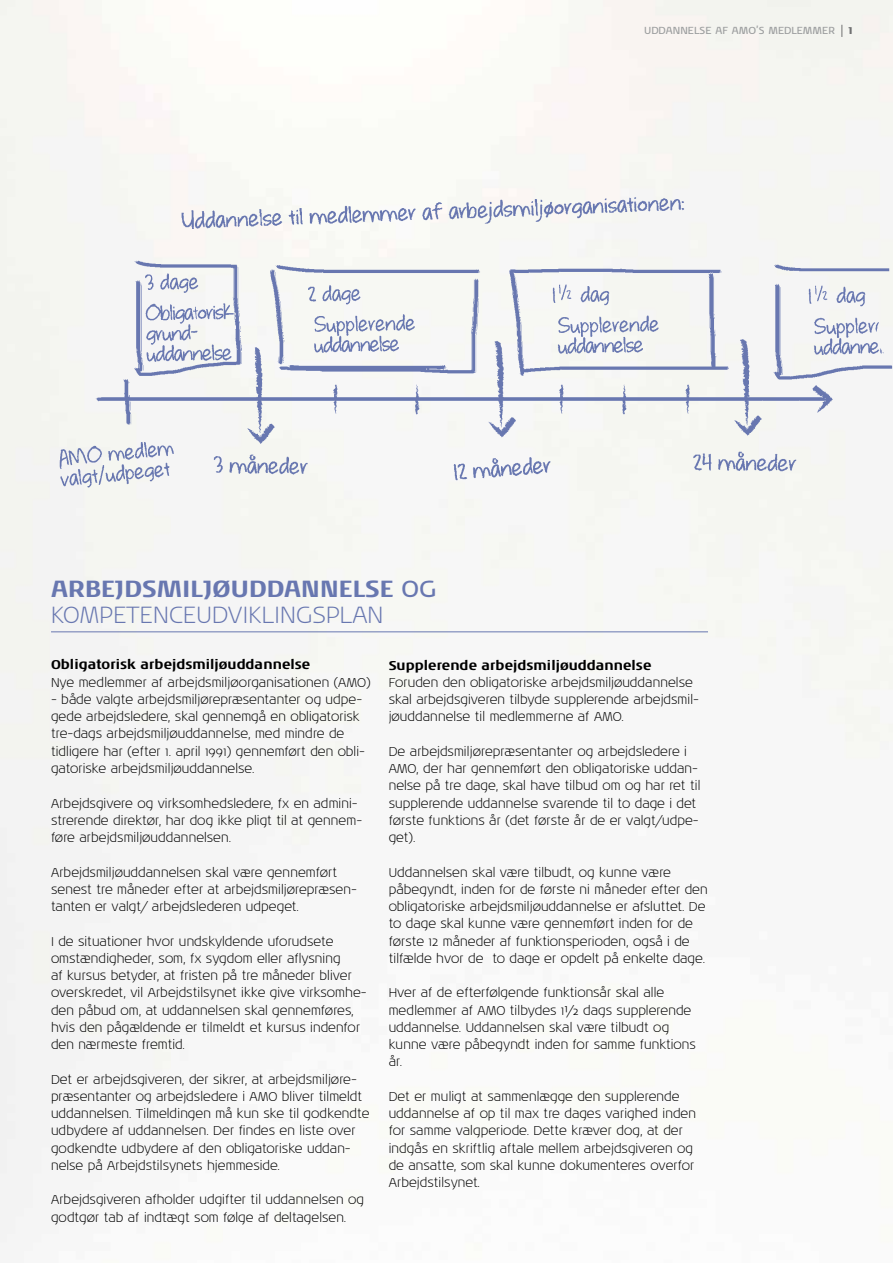
<style>
.page{position:relative;width:893px;height:1263px;background:#fff}
.page>*{position:absolute;margin:0;border:0;box-sizing:border-box;transform-origin:0 0}
.t1{font:700 24px/25.5px "Noa LT Std";letter-spacing:.005em;color:#6877b0}
.t2{font:300 24px "Noa LT Std";color:#6877b0}
.t3{font:300 13.05px/17.2px "Noa LT Std";color:#000}
.t4{font:700 13.05px "Noa LT Std";color:#000}
.t5{font:10.5px "Noa LT Std";color:#9c9e9f}
.s1{font-weight:700;font-size:12px;color:#707172}
.s2{font-weight:400}
.s3{font-weight:300}
</style>
<div class="page">
<img style="left:21px;top:190px;width:872px;height:299px">
<hr style="left:51px;top:631px;width:657px;height:1px;background:#6877b0">
<svg style="left:841px;top:25px;width:1px;height:12px"></svg>
<p class="t5" style="left:644px;top:25px;width:97px">UDDANNELSE AF AMO</p>
<p class="t5" style="left:756px;top:25px;width:98px">’S MEDLEMMER <span class="s1">1</span></p>
<h1 class="t1" style="left:51px;top:576px;width:387px">Arbejdsmiljøuddannelse <span class="s2">OG </span><span class="s3">kompeten</span></h1>
<h1 class="t2" style="left:169px;top:600px;width:29px">ceudviklingsplan</h1>
<p class="t4" style="left:51px;top:657px;width:261px">Obligatorisk arbejdsmiljøuddannelse</p>
<p class="t3" style="left:51px;top:674px;width:321px">Nye medlemmer af arbejdsmiljøorganisationen (AMO)</p>
<p class="t3" style="left:51px;top:691px;width:316px">- både valgte arbejdsmiljørepræsentanter og udpe&shy;gede arbejdsledere, skal gennemgå en obligatorisk tre-dags arbejdsmiljøuddannelse, med mindre de tidligere har (efter 1. april 1991) gennemført den obli&shy;gatoriske arbejdsmiljøuddannelse.</p>
<p class="t3" style="left:51px;top:795px;width:313px">Arbejdsgivere og virksomhedsledere, fx en admini&shy;strerende direktør, har dog ikke pligt til at gennem&shy;føre arbejdsmiljøuddannelsen.</p>
<p class="t3" style="left:51px;top:864px;width:307px">Arbejdsmiljøuddannelsen skal være gennemført senest tre måneder efter at arbejdsmiljørepræsen&shy;tanten er valgt/ arbejdslederen udpeget.</p>
<p class="t3" style="left:51px;top:933px;width:317px">I de situationer hvor undskyldende uforudsete omstændigheder, som, fx sygdom eller aflysning<br>af kursus betyder, at fristen på tre måneder bliver overskredet, vil Arbejdstilsynet ikke give virksomhe&shy;den påbud om, at uddannelsen skal gennemføres, hvis den pågældende er tilmeldt et kursus indenfor den nærmeste fremtid.</p>
<p class="t3" style="left:51px;top:1071px;width:320px">Det er arbejdsgiveren, der sikrer, at arbejdsmiljøre&shy;præsentanter og arbejdsledere i AMO bliver tilmeldt uddannelsen. Tilmeldingen må kun ske til godkendte udbydere af uddannelsen. Der findes en liste over godkendte udbydere af den obligatoriske uddan&shy;nelse på Arbejdstilsynets hjemmeside.</p>
<p class="t3" style="left:51px;top:1191px;width:314px">Arbejdsgiveren afholder udgifter til uddannelsen og godtgør tab af indtægt som følge af deltagelsen.</p>
<p class="t4" style="left:389px;top:657px;width:264px">Supplerende arbejdsmiljøuddannelse</p>
<p class="t3" style="left:389px;top:674px;width:312px">Foruden den obligatoriske arbejdsmiljøuddannelse skal arbejdsgiveren tilbyde supplerende arbejdsmil&shy;jøuddannelse til medlemmerne af AMO.</p>
<p class="t3" style="left:389px;top:743px;width:313px">De arbejdsmiljørepræsentanter og arbejdsledere i AMO, der har gennemført den obligatoriske uddan&shy;nelse på tre dage, skal have tilbud om og har ret til supplerende uddannelse svarende til to dage i det første funktions år (det første år de er valgt/udpe&shy;get).</p>
<p class="t3" style="left:389px;top:864px;width:320px">Uddannelsen skal være tilbudt, og kunne være påbegyndt, inden for de første ni måneder efter den obligatoriske arbejdsmiljøuddannelse er afsluttet. De to dage skal kunne være gennemført inden for de første 12 måneder af funktionsperioden, også i de tilfælde hvor de to dage er opdelt på enkelte dage.</p>
<p class="t3" style="left:389px;top:984px;width:309px">Hver af de efterfølgende funktionsår skal alle medlemmer af AMO tilbydes 1½ dags supplerende uddannelse. Uddannelsen skal være tilbudt og kunne være påbegyndt inden for samme funktions år.</p>
<p class="t3" style="left:389px;top:1088px;width:309px">Det er muligt at sammenlægge den supplerende uddannelse af op til max tre dages varighed inden for samme valgperiode. Dette kræver dog, at der indgås en skriftlig aftale mellem arbejdsgiveren og de ansatte, som skal kunne dokumenteres overfor Arbejdstilsynet.</p>
</div>
